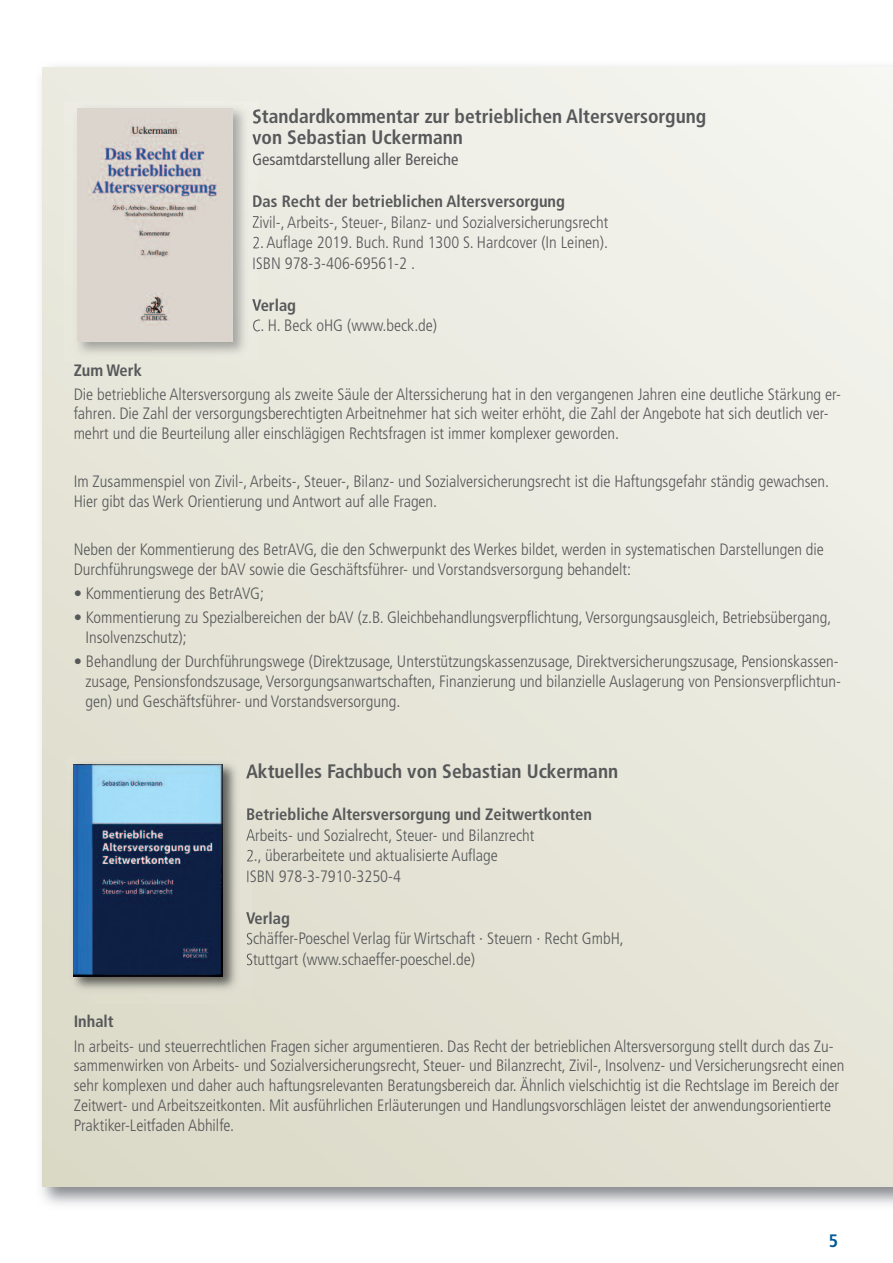
<style>
.page{position:relative;width:893px;height:1263px;background:#fff}
.page>*{position:absolute;margin:0;border:0;box-sizing:border-box;transform-origin:0 0}
.t1{font:700 condensed 19.5px/21px "Frutiger";color:#57585a}
.t2{font:700 condensed 18px "Frutiger";color:#005a98}
.t3{font:300 condensed 16.5px/19.8px "Frutiger";color:#57585a}
.t4{font:700 condensed 16.5px "Frutiger";color:#57585a}
.t5{font:condensed 16.5px "Frutiger";color:#57585a}
</style>
<div class="page">
<div style="left:43px;top:67px;width:850px;height:1120px;background:linear-gradient(to right,#e1e0d1,#eeede5)"></div>
<img style="left:64px;top:101px;width:194px;height:260px">
<img style="left:253px;top:109px;width:5px;height:15px">
<svg style="left:252px;top:133px;width:6px;height:12px"></svg>
<svg style="left:253px;top:153px;width:5px;height:12px"></svg>
<svg style="left:253px;top:195px;width:5px;height:12px"></svg>
<img style="left:253px;top:215px;width:5px;height:14px">
<img style="left:253px;top:236px;width:5px;height:14px">
<svg style="left:253px;top:258px;width:5px;height:11px"></svg>
<img style="left:252px;top:298px;width:6px;height:14px">
<img style="left:253px;top:319px;width:5px;height:14px">
<img style="left:77px;top:108px;width:155px;height:233px">
<img style="left:67px;top:758px;width:185px;height:246px">
<img style="left:246px;top:764px;width:6px;height:14px">
<svg style="left:247px;top:807px;width:5px;height:13px"></svg>
<svg style="left:246px;top:828px;width:6px;height:13px"></svg>
<img style="left:247px;top:849px;width:5px;height:14px">
<svg style="left:247px;top:870px;width:5px;height:12px"></svg>
<img style="left:246px;top:911px;width:6px;height:14px">
<svg style="left:247px;top:932px;width:5px;height:12px"></svg>
<img style="left:247px;top:953px;width:5px;height:14px">
<img style="left:74px;top:765px;width:149px;height:211px">
<p class="t1" style="left:252px;top:108px;width:456px">Standardkommentar zur betrieblichen Altersversorgung von Sebastian Uckermann</p>
<p class="t5" style="left:252px;top:153px;width:208px">Gesamtdarstellung aller Bereiche</p>
<p class="t4" style="left:252px;top:195px;width:314px">Das Recht der betrieblichen Altersversorgung</p>
<p class="t3" style="left:252px;top:213px;width:358px">Zivil-, Arbeits-, Steuer-, Bilanz- und Sozialversicherungsrecht</p>
<p class="t3" style="left:252px;top:234px;width:358px;line-height:20.7px">2. Auflage 2019. Buch. Rund 1300 S. Hardcover (In Leinen).<br>ISBN 978-3-406-69561-2 .</p>
<p class="t4" style="left:252px;top:298px;width:46px">Verlag</p>
<p class="t3" style="left:252px;top:317px;width:187px">C. H. Beck oHG (www.beck.de)</p>
<p class="t4" style="left:74px;top:363px;width:70px">Zum Werk</p>
<p class="t3" style="left:74px;top:385px;width:769px">Die betriebliche Altersversorgung als zweite Säule der Alterssicherung hat in den vergangenen Jahren eine deutliche Stärkung er&shy;fahren. Die Zahl der versorgungsberechtigten Arbeitnehmer hat sich weiter erhöht, die Zahl der Angebote hat sich deutlich ver&shy;mehrt und die Beurteilung aller einschlägigen Rechtsfragen ist immer komplexer geworden.</p>
<p class="t3" style="left:74px;top:473px;width:757px">Im Zusammenspiel von Zivil-, Arbeits-, Steuer-, Bilanz- und Sozialversicherungsrecht ist die Haftungsgefahr ständig gewachsen.<br>Hier gibt das Werk Orientierung und Antwort auf alle Fragen.</p>
<p class="t3" style="left:74px;top:541px;width:752px">Neben der Kommentierung des BetrAVG, die den Schwerpunkt des Werkes bildet, werden in systematischen Darstellungen die<br>Durchführungswege der bAV sowie die Geschäftsführer- und Vorstandsversorgung behandelt:</p>
<p class="t3" style="left:74px;top:585px;width:192px">• Kommentierung des BetrAVG;</p>
<p class="t3" style="left:86px;top:609px;width:747px;text-indent:-12px">• Kommentierung zu Spezialbereichen der bAV (z.B. Gleichbehandlungsverpflichtung, Versorgungsausgleich, Betriebsübergang,<br>Insolvenzschutz);</p>
<p class="t3" style="left:86px;top:653px;width:757px;text-indent:-12px">• Behandlung der Durchführungswege (Direktzusage, Unterstützungskassenzusage, Direktversicherungszusage, Pensionskassen&shy;zusage, Pensionsfondszusage, Versorgungsanwartschaften, Finanzierung und bilanzielle Auslagerung von Pensionsverpflichtun&shy;gen) und Geschäftsführer- und Vorstandsversorgung.</p>
<p class="t1" style="left:246px;top:763px;width:374px">Aktuelles Fachbuch von Sebastian Uckermann</p>
<p class="t4" style="left:246px;top:807px;width:348px">Betriebliche Altersversorgung und Zeitwertkonten</p>
<p class="t3" style="left:246px;top:826px;width:290px;line-height:20.7px">Arbeits- und Sozialrecht, Steuer- und Bilanzrecht<br>2., überarbeitete und aktualisierte Auflage<br>ISBN 978-3-7910-3250-4</p>
<p class="t4" style="left:246px;top:911px;width:46px">Verlag</p>
<p class="t3" style="left:246px;top:930px;width:379px;line-height:20.7px">Schäffer-Poeschel Verlag für Wirtschaft · Steuern · Recht GmbH,<br>Stuttgart (www.schaeffer-poeschel.de)</p>
<p class="t4" style="left:74px;top:1015px;width:41px">Inhalt</p>
<p class="t3" style="left:74px;top:1037px;width:772px">In arbeits- und steuerrechtlichen Fragen sicher argumentieren. Das Recht der betrieblichen Altersversorgung stellt durch das Zu&shy;sammenwirken von Arbeits- und Sozialversicherungsrecht, Steuer- und Bilanzrecht, Zivil-, Insolvenz- und Versicherungsrecht einen sehr komplexen und daher auch haftungsrelevanten Beratungsbereich dar. Ähnlich vielschichtig ist die Rechtslage im Bereich der Zeitwert- und Arbeitszeitkonten. Mit ausführlichen Erläuterungen und Handlungsvorschlägen leistet der anwendungsorientierte Praktiker-Leitfaden Abhilfe.</p>
<p class="t2" style="left:829px;top:1233px;width:11px">5</p>
</div>
